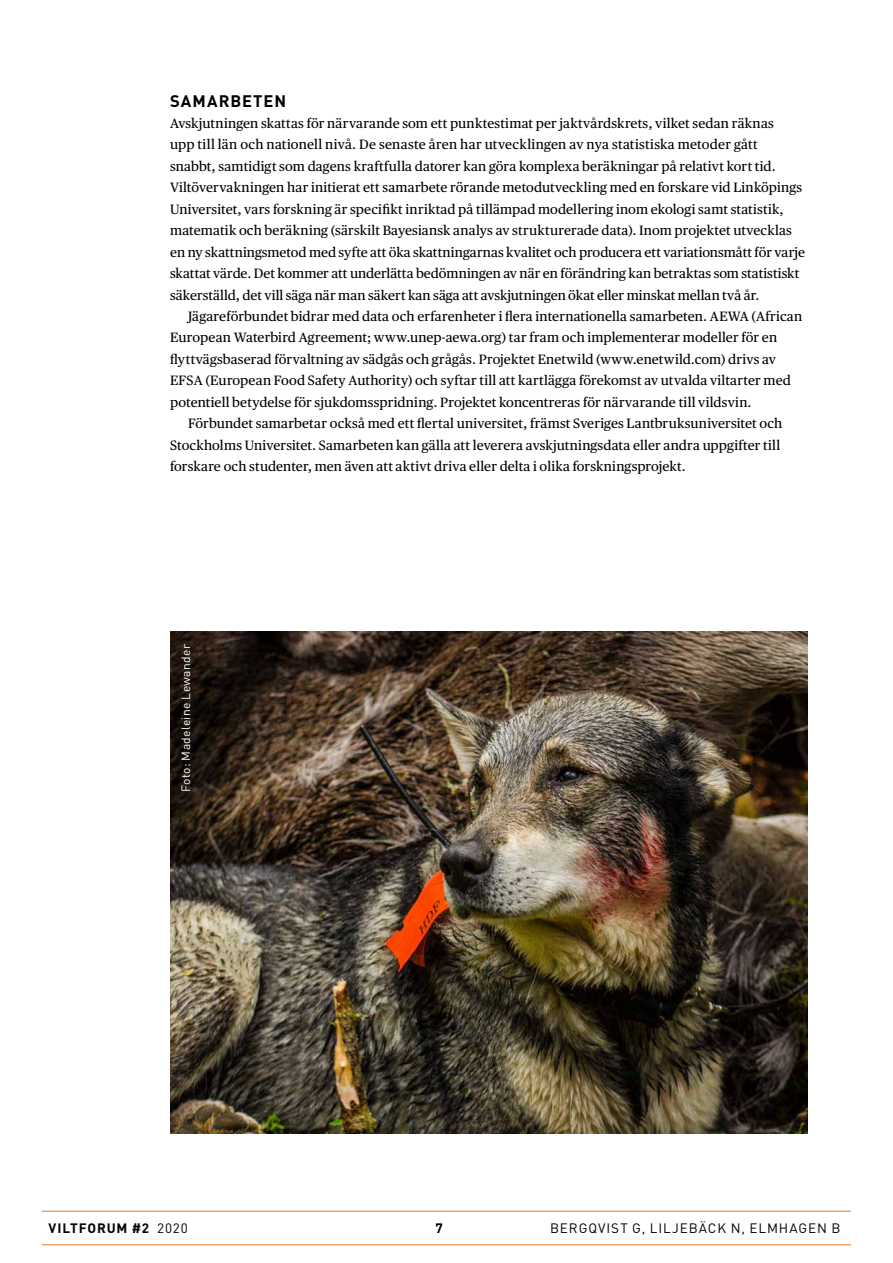
<style>
.page{position:relative;width:893px;height:1263px;background:#fff}
.page>*{position:absolute;margin:0;border:0;box-sizing:border-box;transform-origin:0 0}
.t1{font:700 16.5px "DINOT";letter-spacing:.06em;color:#000}
.t2{font:13.5px/21.5px "Publico Text Sv";letter-spacing:.01em;color:#000}
.t3{font:13.5px "DINOT";letter-spacing:.065em;color:#000}
.t4{font:700 13.5px "DINOT";letter-spacing:.06em;color:#000}
.t5{font:12px "DINOT";letter-spacing:.025em;color:#fff}
.s1{font-weight:400}
</style>
<div class="page">
<hr style="left:42px;top:1244px;width:809px;height:1px;background:#ea782f">
<hr style="left:42px;top:1211px;width:809px;height:1px;background:#ea782f">
<img style="left:170px;top:631px;width:638px;height:502px">
<p class="t1" style="left:170px;top:90px;width:117px">SAMARBETEN</p>
<p class="t2" style="left:170px;top:112px;width:636px">Avskjutningen skattas för närvarande som ett punktestimat per jaktvårdskrets, vilket sedan räknas<br>upp till län och nationell nivå. De senaste åren har utvecklingen av nya statistiska metoder gått snabbt, samtidigt som dagens kraftfulla datorer kan göra komplexa beräkningar på relativt kort tid.<br>Viltövervakningen har initierat ett samarbete rörande metodutveckling med en forskare vid Linköpings Universitet, vars forskning är specifikt inriktad på tillämpad modellering inom ekologi samt statistik, matematik och beräkning (särskilt Bayesiansk analys av strukturerade data). Inom projektet utvecklas en ny skattningsmetod med syfte att öka skattningarnas kvalitet och producera ett variationsmått för varje skattat värde. Det kommer att underlätta bedömningen av när en förändring kan betraktas som statistiskt säkerställd, det vill säga när man säkert kan säga att avskjutningen ökat eller minskat mellan två år.</p>
<p class="t2" style="left:170px;top:305px;width:634px;text-indent:18px">Jägareförbundet bidrar med data och erfarenheter i flera internationella samarbeten. AEWA (African European Waterbird Agreement; www.unep-aewa.org) tar fram och implementerar modeller för en flyttvägsbaserad förvaltning av sädgås och grågås. Projektet Enetwild (www.enetwild.com) drivs av EFSA (European Food Safety Authority) och syftar till att kartlägga förekomst av utvalda viltarter med potentiell betydelse för sjukdomsspridning. Projektet koncentreras för närvarande till vildsvin.</p>
<p class="t2" style="left:170px;top:412px;width:614px;text-indent:18px">Förbundet samarbetar också med ett flertal universitet, främst Sveriges Lantbruksuniversitet och<br>Stockholms Universitet. Samarbeten kan gälla att leverera avskjutningsdata eller andra uppgifter till forskare och studenter, men även att aktivt driva eller delta i olika forskningsprojekt.</p>
<p class="t5" style="left:178px;top:792px;width:149px;rotate:-90deg">Foto: Madeleine Lewander</p>
<p class="t4" style="left:49px;top:1219px;width:141px">VILTFORUM #2 <span class="s1">2020</span></p>
<p class="t4" style="left:435px;top:1219px;width:9px">7</p>
<p class="t3" style="left:550px;top:1220px;width:292px">BERGQVIST G, LILJEBÄCK N, ELMHAGEN B</p>
</div>
